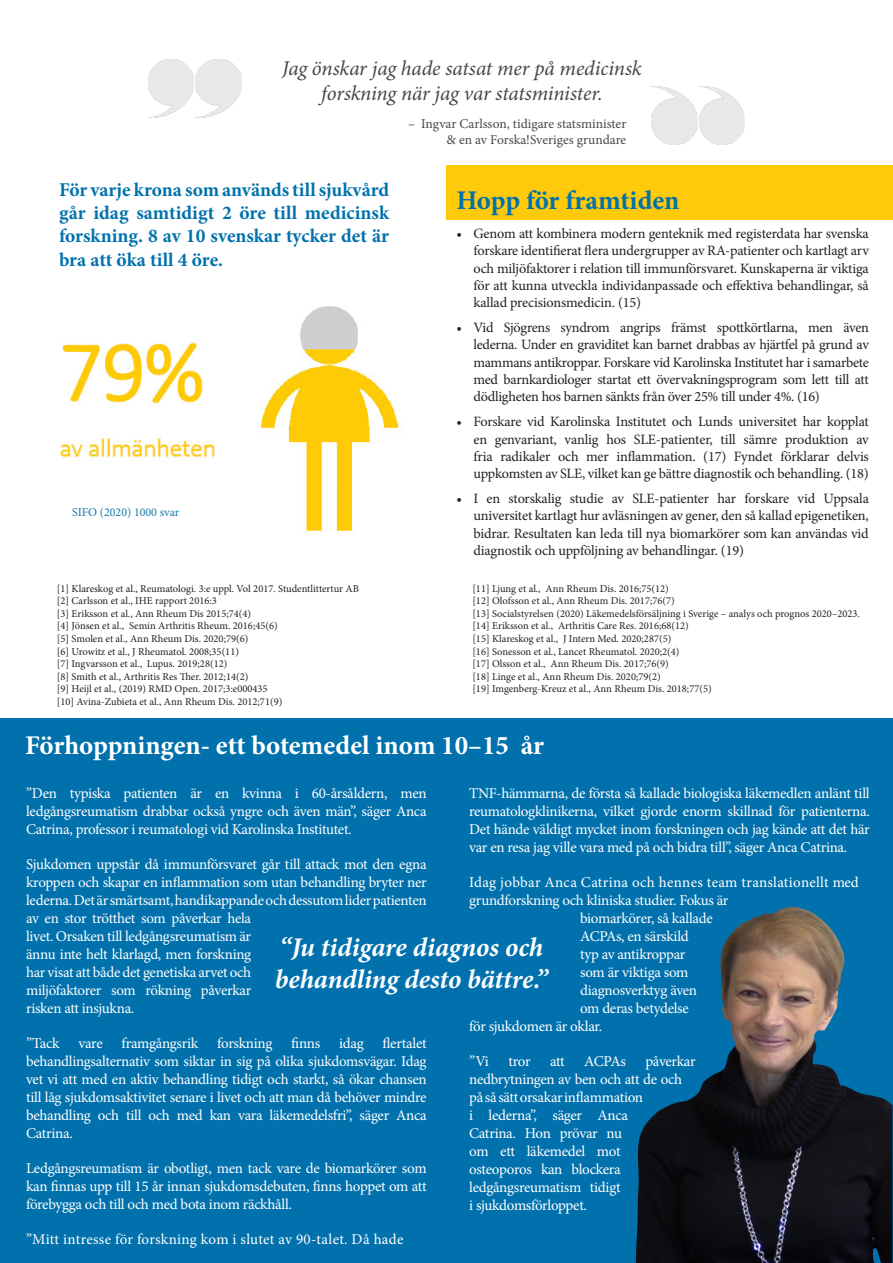
<style>
.page{position:relative;width:893px;height:1263px;background:#fff}
.page>*{position:absolute;margin:0;border:0;box-sizing:border-box;transform-origin:0 0}
.Löptext{font:italic 700 27px/32.4px "Minion Pro";letter-spacing:-.005em;color:#fff}
.Underrubrik{font:700 27px "Minion Pro";color:#fff}
.Underrubrik-2{font:700 27px "Minion Pro";letter-spacing:-.005em;color:#0071ad}
.t1{font:italic 21px/25.2px "Minion Pro";letter-spacing:-.01em;color:#464748;text-align:center}
.Löptext-2{font:700 19.5px/23.4px "Minion Pro";letter-spacing:-.005em;color:#0071ad;text-align:justify}
.Löptext-3{font:15px/18px "Minion Pro";letter-spacing:-.02em;color:#fff;text-align:justify}
.Löptext-4{font:15px "Minion Pro";letter-spacing:.015em;color:#fff}
.t2{font:14.25px/17.1px "Minion Pro";letter-spacing:-.015em;color:#231f20;text-align:justify}
.t3{font:13.5px/16.2px "Minion Pro";color:#464748;text-align:right}
.Löptext-5{font:12px "Minion Pro";color:#1478a7}
.Referens{font:10.5px "Minion Pro";color:#231f20}
</style>
<div class="page">
<div style="left:0;top:719px;width:893px;height:544px;background:#0071ad"></div>
<img style="left:636px;top:907px;width:256px;height:356px">
<div style="left:446px;top:165px;width:447px;height:55px;background:#feca0a"></div>
<img style="left:196px;top:60px;width:45px;height:58px">
<img style="left:148px;top:60px;width:46px;height:58px">
<img style="left:699px;top:86px;width:46px;height:58px">
<img style="left:652px;top:86px;width:45px;height:58px">
<img style="left:60px;top:306px;width:342px;height:229px">
<p class="t1" style="left:282px;top:55px;width:361px">Jag önskar jag hade satsat mer på medicinsk forskning när jag var statsminister.</p>
<p class="Löptext-2" style="left:59px;top:177px;width:332px">För varje krona som används till sjukvård går idag samtidigt 2 öre till medicinsk forskning. 8 av 10 svenskar tycker det är bra att öka till 4 öre.</p>
<p class="Löptext-5" style="left:72px;top:504px;width:109px">SIFO (2020) 1000 svar</p>
<p class="Referens" style="left:57px;top:581px;width:304px">[1] Klareskog et al., Reumatologi. 3:e uppl. Vol 2017. Studentlittertur AB</p>
<p class="Referens" style="left:57px;top:594px;width:161px">[2] Carlsson et al., IHE rapport 2016:3</p>
<p class="Referens" style="left:57px;top:606px;width:196px">[3] Eriksson et al., Ann Rheum Dis 2015;74(4)</p>
<p class="Referens" style="left:57px;top:619px;width:222px">[4] Jönsen et al., Semin Arthritis Rheum. 2016;45(6)</p>
<p class="Referens" style="left:57px;top:632px;width:193px">[5] Smolen et al., Ann Rheum Dis. 2020;79(6)</p>
<p class="Referens" style="left:57px;top:644px;width:184px">[6] Urowitz et al., J Rheumatol. 2008;35(11)</p>
<p class="Referens" style="left:57px;top:657px;width:172px">[7] Ingvarsson et al., Lupus. 2019;28(12)</p>
<p class="Referens" style="left:57px;top:669px;width:193px">[8] Smith et al., Arthritis Res Ther. 2012;14(2)</p>
<p class="Referens" style="left:57px;top:682px;width:212px">[9] Heijl et al., (2019) RMD Open. 2017;3:e000435</p>
<p class="Referens" style="left:57px;top:695px;width:227px">[10] Avina-Zubieta et al., Ann Rheum Dis. 2012;71(9)</p>
<p class="t3" style="left:408px;top:116px;width:220px">– Ingvar Carlsson, tidigare statsminister &amp; en av Forska!Sveriges grundare</p>
<p class="Underrubrik-2" style="left:456px;top:181px;width:225px">Hopp för framtiden</p>
<p class="t2" style="left:473px;top:225px;width:397px;text-indent:-17px">• Genom att kombinera modern genteknik med registerdata har svenska forskare identifierat flera undergrupper av RA-patienter och kartlagt arv och miljöfaktorer i relation till immunförsvaret. Kunskaperna är viktiga för att kunna utveckla individanpassade och effektiva behandlingar, så kallad precisionsmedicin. (15)</p>
<p class="t2" style="left:473px;top:319px;width:397px;text-indent:-17px">• Vid Sjögrens syndrom angrips främst spottkörtlarna, men även lederna. Under en graviditet kan barnet drabbas av hjärtfel på grund av mammans antikroppar. Forskare vid Karolinska Institutet har i samarbete med barnkardiologer startat ett övervakningsprogram som lett till att dödligheten hos barnen sänkts från över 25% till under 4%. (16)</p>
<p class="t2" style="left:473px;top:413px;width:397px;text-indent:-17px">• Forskare vid Karolinska Institutet och Lunds universitet har kopplat en genvariant, vanlig hos SLE-patienter, till sämre produktion av fria radikaler och mer inflammation. (17) Fyndet förklarar delvis uppkomsten av SLE, vilket kan ge bättre diagnostik och behandling. (18)</p>
<p class="t2" style="left:473px;top:490px;width:397px;text-indent:-17px">• I en storskalig studie av SLE-patienter har forskare vid Uppsala universitet kartlagt hur avläsningen av gener, den så kallad epigenetiken, bidrar. Resultaten kan leda till nya biomarkörer som kan användas vid diagnostik och uppföljning av behandlingar. (19)</p>
<p class="Referens" style="left:472px;top:581px;width:198px">[11] Ljung et al., Ann Rheum Dis. 2016;75(12)</p>
<p class="Referens" style="left:472px;top:594px;width:204px">[12] Olofsson et al., Ann Rheum Dis. 2017;76(7)</p>
<p class="Referens" style="left:472px;top:606px;width:389px">[13] Socialstyrelsen (2020) Läkemedelsförsäljning i Sverige – analys och prognos 2020–2023.</p>
<p class="Referens" style="left:472px;top:619px;width:218px">[14] Eriksson et al., Arthritis Care Res. 2016;68(12)</p>
<p class="Referens" style="left:472px;top:632px;width:201px">[15] Klareskog et al., J Intern Med. 2020;287(5)</p>
<p class="Referens" style="left:472px;top:644px;width:209px">[16] Sonesson et al., Lancet Rheumatol. 2020;2(4)</p>
<p class="Referens" style="left:472px;top:657px;width:198px">[17] Olsson et al., Ann Rheum Dis. 2017;76(9)</p>
<p class="Referens" style="left:472px;top:669px;width:190px">[18] Linge et al., Ann Rheum Dis. 2020;79(2)</p>
<p class="Referens" style="left:472px;top:682px;width:241px">[19] Imgenberg-Kreuz et al., Ann Rheum Dis. 2018;77(5)</p>
<p class="Underrubrik" style="left:25px;top:726px;width:521px">Förhoppningen- ett botemedel inom 10–15 år</p>
<p class="Löptext-3" style="left:26px;top:784px;width:402px">”Den typiska patienten är en kvinna i 60-årsåldern, men ledgångsreumatism drabbar också yngre och även män”, säger Anca Catrina, professor i reumatologi vid Karolinska Institutet.</p>
<p class="Löptext-3" style="left:26px;top:855px;width:402px;text-align:left">Sjukdomen uppstår då immunförsvaret går till attack mot den egna kroppen och skapar en inflammation som utan behandling bryter ner lederna. Det är smärtsamt, handikappande och dessutom lider patienten av en stor trötthet som påverkar hela<br>livet. Orsaken till ledgångsreumatism är<br>ännu inte helt klarlagd, men forskning<br>har visat att både det genetiska arvet och<br>miljöfaktorer som rökning påverkar<br>risken att insjukna.</p>
<p class="Löptext-3" style="left:26px;top:1034px;width:35px">”Tack</p>
<p class="Löptext-3" style="left:78px;top:1034px;width:26px">vare</p>
<p class="Löptext-3" style="left:122px;top:1034px;width:78px">framgångsrik</p>
<p class="Löptext-3" style="left:217px;top:1034px;width:57px">forskning</p>
<p class="Löptext-3" style="left:291px;top:1034px;width:30px">finns</p>
<p class="Löptext-3" style="left:339px;top:1034px;width:26px">idag</p>
<p class="Löptext-3" style="left:469px;top:784px;width:402px">TNF-hämmarna, de första så kallade biologiska läkemedlen anlänt till reumatologklinikerna, vilket gjorde enorm skillnad för patienterna.<br>Det hände väldigt mycket inom forskningen och jag kände att det här var en resa jag ville vara med på och bidra till”, säger Anca Catrina.</p>
<p class="Löptext-4" style="left:469px;top:872px;width:391px">Idag jobbar Anca Catrina och hennes team translationellt med</p>
<p class="Löptext-3" style="left:469px;top:891px;width:261px">grundforskning och kliniska studier. Fokus är</p>
<p class="Löptext-3" style="left:580px;top:909px;width:134px">biomarkörer, så kallade</p>
<p class="Löptext-3" style="left:580px;top:927px;width:110px">ACPAs, en särskild</p>
<p class="Löptext-3" style="left:580px;top:945px;width:107px">typ av antikroppar</p>
<p class="Löptext-3" style="left:580px;top:963px;width:110px">som är viktiga som</p>
<p class="Löptext-3" style="left:580px;top:981px;width:119px">diagnosverktyg även</p>
<p class="Löptext-3" style="left:580px;top:999px;width:110px">om deras betydelse</p>
<p class="Löptext-3" style="left:469px;top:1017px;width:135px">för sjukdomen är oklar.</p>
<p class="Löptext-3" style="left:469px;top:1052px;width:21px">”Vi</p>
<p class="Löptext-3" style="left:508px;top:1052px;width:24px">tror</p>
<p class="Löptext-3" style="left:550px;top:1052px;width:16px">att</p>
<p class="Löptext-3" style="left:584px;top:1052px;width:43px">ACPAs</p>
<p class="Löptext" style="left:275px;top:930px;width:274px">“Ju tidigare diagnos och behandling desto bättre.”</p>
<p class="Löptext-3" style="left:26px;top:1034px;width:402px;text-indent:356px">flertalet behandlingsalternativ som siktar in sig på olika sjukdomsvägar. Idag vet vi att med en aktiv behandling tidigt och starkt, så ökar chansen till låg sjukdomsaktivitet senare i livet och att man då behöver mindre behandling och till och med kan vara läkemedelsfri”, säger Anca Catrina.</p>
<p class="Löptext-3" style="left:26px;top:1159px;width:402px">Ledgångsreumatism är obotligt, men tack vare de biomarkörer som kan finnas upp till 15 år innan sjukdomsdebuten, finns hoppet om att förebygga och till och med bota inom räckhåll.</p>
<p class="Löptext-4" style="left:26px;top:1229px;width:379px">”Mitt intresse för forskning kom i slutet av 90-talet. Då hade</p>
<p class="Löptext-3" style="left:469px;top:1052px;width:228px;text-align:left;text-indent:176px">påverkar nedbrytningen av ben och att de och på så sätt orsakar inflammation<br>i lederna”, säger Anca<br>Catrina. Hon prövar nu<br>om ett läkemedel mot<br>osteoporos kan blockera ledgångsreumatism tidigt<br>i sjukdomsförloppet.</p>
</div>
